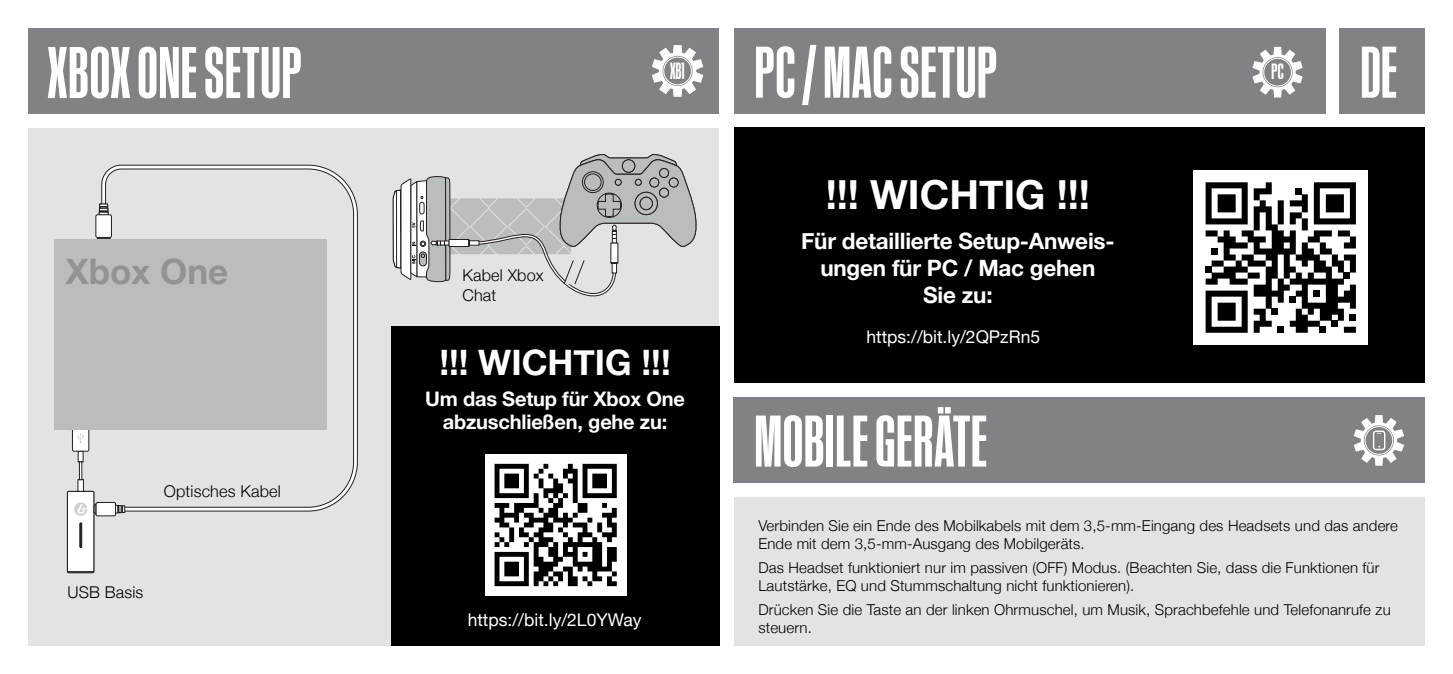
<style>
.page{position:relative;width:1453px;height:674px;background:#fff}
.page>*{position:absolute;margin:0;border:0;box-sizing:border-box;transform-origin:0 0}
.t1{font:500 70px "Kommissar X Cond";letter-spacing:.02em;color:#fff}
.t2{font:700 40px "Helvetica Neue";color:#fff}
.t3{font:700 35px "Helvetica Neue";color:#fff}
.t4{font:700 35px "Helvetica Neue";color:#919496}
.t5{font:700 22.5px/27px "Helvetica Neue";letter-spacing:-.01em;color:#fff;text-align:center}
.t6{font:500 22.5px "Kommissar X Cond";color:#fff;scale:.88 1}
.t7{font:500 21.25px "Kommissar X Cond";color:#fff}
.t8{font:700 20px/22.5px "Helvetica Neue";letter-spacing:-.01em;color:#fff;text-align:center}
.t9{font:17.5px "Helvetica Neue";color:#fff}
.t10{font:300 16.25px/19.5px "Helvetica Neue";letter-spacing:.01em;color:#000}
.t11{font:300 15px/17.5px "Helvetica Neue";letter-spacing:.01em;color:#000}
</style>
<div class="page">
<div style="left:734px;top:496px;width:690px;height:149px;background:#e2e3e4"></div>
<div style="left:28px;top:128px;width:691px;height:517px;background:#e2e3e4"></div>
<div style="left:734px;top:128px;width:690px;height:255px;background:#000"></div>
<svg style="left:101px;top:164px;width:257px;height:347px"></svg>
<svg style="left:97px;top:204px;width:14px;height:35px"></svg>
<div style="left:96px;top:215px;width:15px;height:22px;background:#fff;border-radius:2px"></div>
<div style="left:96px;top:214px;width:16px;height:24px;border:1px solid #241f21;border-radius:2px"></div>
<div style="left:67px;top:491px;width:27px;height:81px;background:#fff"></div>
<div style="left:67px;top:491px;width:27px;height:81px;border:1px solid #241f21"></div>
<svg style="left:74px;top:502px;width:13px;height:13px"></svg>
<div style="left:80px;top:522px;width:2px;height:25px;border:1px solid #241f21"></div>
<svg style="left:67px;top:571px;width:27px;height:1px"></svg>
<div style="left:78px;top:479px;width:5px;height:12px;background:#fff"></div>
<div style="left:78px;top:479px;width:6px;height:12px;border:1px solid #241f21"></div>
<div style="left:78px;top:451px;width:5px;height:10px;background:#fff"></div>
<div style="left:78px;top:450px;width:5px;height:12px;border:1px solid #241f21"></div>
<svg style="left:72px;top:429px;width:17px;height:22px"></svg>
<div style="left:79px;top:461px;width:3px;height:18px;border:1px solid #241f21"></div>
<svg style="left:116px;top:504px;width:9px;height:9px"></svg>
<div style="left:94px;top:504px;width:20px;height:9px;border:1px solid #241f21"></div>
<div style="left:95px;top:503px;width:20px;height:11px;border:1px solid #241f21"></div>
<div style="left:96px;top:502px;width:20px;height:13px;background:#fff"></div>
<div style="left:96px;top:502px;width:20px;height:14px;border:1px solid #241f21"></div>
<div style="left:54px;top:239px;width:272px;height:190px;background:#babdbf"></div>
<div style="left:28px;top:28px;width:691px;height:85px;background:#808285"></div>
<div style="left:1339px;top:28px;width:85px;height:85px;background:#808285"></div>
<div style="left:391px;top:326px;width:328px;height:319px;background:#000"></div>
<div style="left:733px;top:28px;width:592px;height:85px;background:#808285"></div>
<div style="left:733px;top:397px;width:692px;height:85px;background:#808285"></div>
<svg style="left:1354px;top:415px;width:50px;height:50px"></svg>
<svg style="left:652px;top:45px;width:51px;height:52px"></svg>
<svg style="left:662px;top:56px;width:31px;height:30px"></svg>
<div style="left:663px;top:57px;width:29px;height:28px;border:1px solid #fff;border-radius:50%"></div>
<svg style="left:1252px;top:47px;width:51px;height:50px"></svg>
<svg style="left:1262px;top:57px;width:30px;height:30px"></svg>
<div style="left:1263px;top:58px;width:29px;height:28px;border:1px solid #fff;border-radius:50%"></div>
<svg style="left:392px;top:154px;width:305px;height:142px"></svg>
<div style="left:485px;top:454px;width:141px;height:141px;background:#fff"></div>
<svg style="left:495px;top:463px;width:122px;height:122px"></svg>
<div style="left:1193px;top:170px;width:175px;height:174px;background:#fff"></div>
<svg style="left:1205px;top:182px;width:151px;height:150px"></svg>
<h1 class="t1" style="left:48px;top:27px;width:256px">XBOX ONE SETUP</h1>
<h1 class="t1" style="left:755px;top:27px;width:244px">PC / MAC SETUP</h1>
<h1 class="t1" style="left:1361px;top:27px;width:38px">DE</h1>
<h3 class="t6" style="left:670px;top:56px;width:18px">XB1</h3>
<h3 class="t7" style="left:1271px;top:58px;width:14px">PC</h3>
<h3 class="t4" style="left:65px;top:249px;width:164px">Xbox One</h3>
<p class="t10" style="left:164px;top:480px;width:118px">Optisches Kabel</p>
<p class="t10" style="left:67px;top:581px;width:77px">USB Basis</p>
<p class="t10" style="left:462px;top:265px;width:83px">Kabel Xbox<br>Chat</p>
<h3 class="t3" style="left:439px;top:340px;width:233px">!!! WICHTIG !!!</h3>
<h3 class="t8" style="left:425px;top:387px;width:261px">Um das Setup für Xbox One abzuschließen, gehe zu:</h3>
<p class="t9" style="left:468px;top:609px;width:175px">https://bit.ly/2L0YWay</p>
<h2 class="t2" style="left:826px;top:170px;width:266px">!!! WICHTIG !!!</h2>
<h3 class="t5" style="left:801px;top:227px;width:315px">Für detaillierte Setup-Anweis&shy;ungen für PC / Mac gehen<br>Sie zu:</h3>
<p class="t9" style="left:866px;top:326px;width:175px">https://bit.ly/2QPzRn5</p>
<h1 class="t1" style="left:755px;top:395px;width:234px">MOBILE GERÄTE</h1>
<p class="t11" style="left:758px;top:516px;width:641px">Verbinden Sie ein Ende des Mobilkabels mit dem 3,5-mm-Eingang des Headsets und das andere<br>Ende mit dem 3,5-mm-Ausgang des Mobilgeräts.</p>
<p class="t11" style="left:758px;top:558px;width:623px">Das Headset funktioniert nur im passiven (OFF) Modus. (Beachten Sie, dass die Funktionen für<br>Lautstärke, EQ und Stummschaltung nicht funktionieren).</p>
<p class="t11" style="left:758px;top:600px;width:634px">Drücken Sie die Taste an der linken Ohrmuschel, um Musik, Sprachbefehle und Telefonanrufe zu steuern.</p>
</div>
